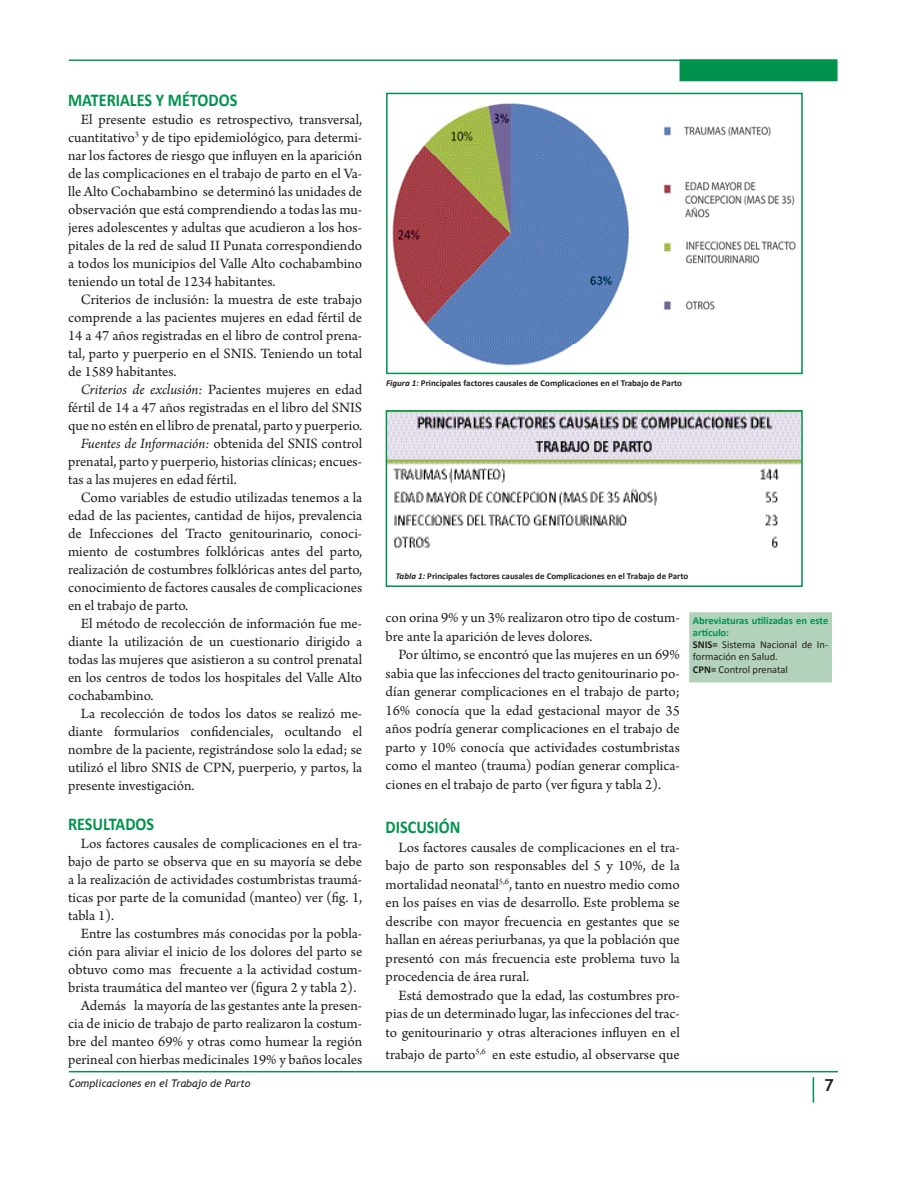
<style>
.page{position:relative;width:918px;height:1188px;background:#fff}
.page>*{position:absolute;margin:0;border:0;box-sizing:border-box;transform-origin:0 0}
.t1{font:700 18px "Calibri";color:#00934d;scale:.9 1}
.t2{font:700 16.5px "Trebuchet MS";color:#231f20}
.t3{font:15px/18px "Arno Pro";color:#231f20;text-align:justify}
.t4{font:10.5px/12px "Calibri";color:#231f20}
.t5{font:700 10.5px/12px "Calibri";color:#00934d}
.t6{font:italic 10.5px "Trebuchet MS";color:#231f20}
.t7{font:700 9px "Calibri";color:#231f20}
.s1{font-style:italic}
.s2{font-weight:700}
</style>
<div class="page">
<div style="left:680px;top:60px;width:158px;height:21px;background:#00934d"></div>
<hr style="left:69px;top:60px;width:768px;height:1px;background:#00934d">
<hr style="left:69px;top:1071px;width:769px;height:1px;background:#00934d">
<svg style="left:813px;top:1077px;width:1px;height:26px"></svg>
<div style="left:689px;top:612px;width:143px;height:70px;background:#b3d2bb;border:1px solid #b3d2bb"></div>
<img style="left:392px;top:103px;width:404px;height:263px">
<div style="left:386px;top:93px;width:417px;height:281px;border:2px solid #00934d"></div>
<img style="left:389px;top:413px;width:411px;height:135px">
<div style="left:386px;top:410px;width:417px;height:177px;border:2px solid #00934d"></div>
<p class="t1" style="left:68px;top:89px;width:190px">MATERIALES Y MÉTODOS</p>
<p class="t3" style="left:68px;top:111px;width:296px;text-indent:13px">El presente estudio es retrospectivo, transversal, cuantitativo<sup>3</sup> y de tipo epidemiológico, para determi&shy;nar los factores de riesgo que influyen en la aparición de las complicaciones en el trabajo de parto en el Va&shy;lle Alto Cochabambino se determinó las unidades de observación que está comprendiendo a todas las mu&shy;jeres adolescentes y adultas que acudieron a los hos&shy;pitales de la red de salud II Punata correspondiendo a todos los municipios del Valle Alto cochabambino teniendo un total de 1234 habitantes.</p>
<p class="t3" style="left:68px;top:291px;width:296px;text-indent:13px">Criterios de inclusión: la muestra de este trabajo comprende a las pacientes mujeres en edad fértil de 14 a 47 años registradas en el libro de control prena&shy;tal, parto y puerperio en el SNIS. Teniendo un total de 1589 habitantes.</p>
<p class="t3" style="left:68px;top:381px;width:296px;text-indent:13px"><span class="s1">Criterios de exclusión:</span> Pacientes mujeres en edad fértil de 14 a 47 años registradas en el libro del SNIS que no estén en el libro de prenatal, parto y puerperio.</p>
<p class="t3" style="left:68px;top:435px;width:296px;text-indent:13px"><span class="s1">Fuentes de Información:</span> obtenida del SNIS control prenatal, parto y puerperio, historias clínicas; encues&shy;tas a las mujeres en edad fértil.</p>
<p class="t3" style="left:68px;top:489px;width:296px;text-indent:13px">Como variables de estudio utilizadas tenemos a la edad de las pacientes, cantidad de hijos, prevalencia de Infecciones del Tracto genitourinario, conoci&shy;miento de costumbres folklóricas antes del parto, realización de costumbres folklóricas antes del parto, conocimiento de factores causales de complicaciones en el trabajo de parto.</p>
<p class="t3" style="left:68px;top:615px;width:296px;text-indent:13px">El método de recolección de información fue me&shy;diante la utilización de un cuestionario dirigido a todas las mujeres que asistieron a su control prenatal en los centros de todos los hospitales del Valle Alto cochabambino.</p>
<p class="t3" style="left:68px;top:705px;width:296px;text-indent:13px">La recolección de todos los datos se realizó me&shy;diante formularios confidenciales, ocultando el nombre de la paciente, registrándose solo la edad; se utilizó el libro SNIS de CPN, puerperio, y partos, la presente investigación.</p>
<p class="t1" style="left:68px;top:812px;width:97px">RESULTADOS</p>
<p class="t3" style="left:68px;top:835px;width:296px;text-indent:13px">Los factores causales de complicaciones en el tra&shy;bajo de parto se observa que en su mayoría se debe a la realización de actividades costumbristas traumá&shy;ticas por parte de la comunidad (manteo) ver (fig. 1, tabla 1).</p>
<p class="t3" style="left:68px;top:925px;width:296px;text-indent:13px">Entre las costumbres más conocidas por la pobla&shy;ción para aliviar el inicio de los dolores del parto se obtuvo como mas frecuente a la actividad costum&shy;brista traumática del manteo ver (figura 2 y tabla 2).</p>
<p class="t3" style="left:68px;top:997px;width:296px;text-indent:13px">Además la mayoría de las gestantes ante la presen&shy;cia de inicio de trabajo de parto realizaron la costum&shy;bre del manteo 69% y otras como humear la región perineal con hierbas medicinales 19% y baños locales</p>
<p class="t6" style="left:69px;top:1077px;width:183px">Complicaciones en el Trabajo de Parto</p>
<p class="t7" style="left:386px;top:378px;width:298px"><span class="s1">Figura 1:</span> Principales factores causales de Complicaciones en el Trabajo de Parto</p>
<p class="t7" style="left:396px;top:571px;width:294px"><span class="s1">Tabla 1:</span> Principales factores causales de Complicaciones en el Trabajo de Parto</p>
<p class="t3" style="left:386px;top:610px;width:296px;line-height:18.5px">con orina 9% y un 3% realizaron otro tipo de costum&shy;bre ante la aparición de leves dolores.</p>
<p class="t3" style="left:386px;top:647px;width:296px;line-height:18.5px;text-indent:13px">Por último, se encontró que las mujeres en un 69% sabia que las infecciones del tracto genitourinario po&shy;dían generar complicaciones en el trabajo de parto; 16% conocía que la edad gestacional mayor de 35 años podría generar complicaciones en el trabajo de parto y 10% conocía que actividades costumbristas como el manteo (trauma) podían generar complica&shy;ciones en el trabajo de parto (ver figura y tabla 2).</p>
<p class="t1" style="left:386px;top:816px;width:85px">DISCUSIÓN</p>
<p class="t3" style="left:386px;top:839px;width:296px;line-height:18.5px;text-indent:13px">Los factores causales de complicaciones en el tra&shy;bajo de parto son responsables del 5 y 10%, de la mortalidad neonatal<sup>5,6</sup>, tanto en nuestro medio como en los países en vias de desarrollo. Este problema se describe con mayor frecuencia en gestantes que se hallan en aéreas periurbanas, ya que la población que presentó con más frecuencia este problema tuvo la procedencia de área rural.</p>
<p class="t3" style="left:386px;top:987px;width:296px;line-height:18.5px;text-indent:13px">Está demostrado que la edad, las costumbres pro&shy;pias de un determinado lugar, las infecciones del trac&shy;to genitourinario y otras alteraciones influyen en el</p>
<p class="t3" style="left:386px;top:1046px;width:296px">trabajo de parto<sup>5,6</sup> en este estudio, al observarse que</p>
<p class="t5" style="left:693px;top:615px;width:137px">Abreviaturas utilizadas en este artículo:</p>
<p class="t4" style="left:693px;top:639px;width:137px"><span class="s2">SNIS=</span> Sistema Nacional de In&shy;formación en Salud.</p>
<p class="t4" style="left:693px;top:664px;width:97px"><span class="s2">CPN=</span> Control prenatal</p>
<p class="t2" style="left:824px;top:1075px;width:11px">7</p>
</div>
